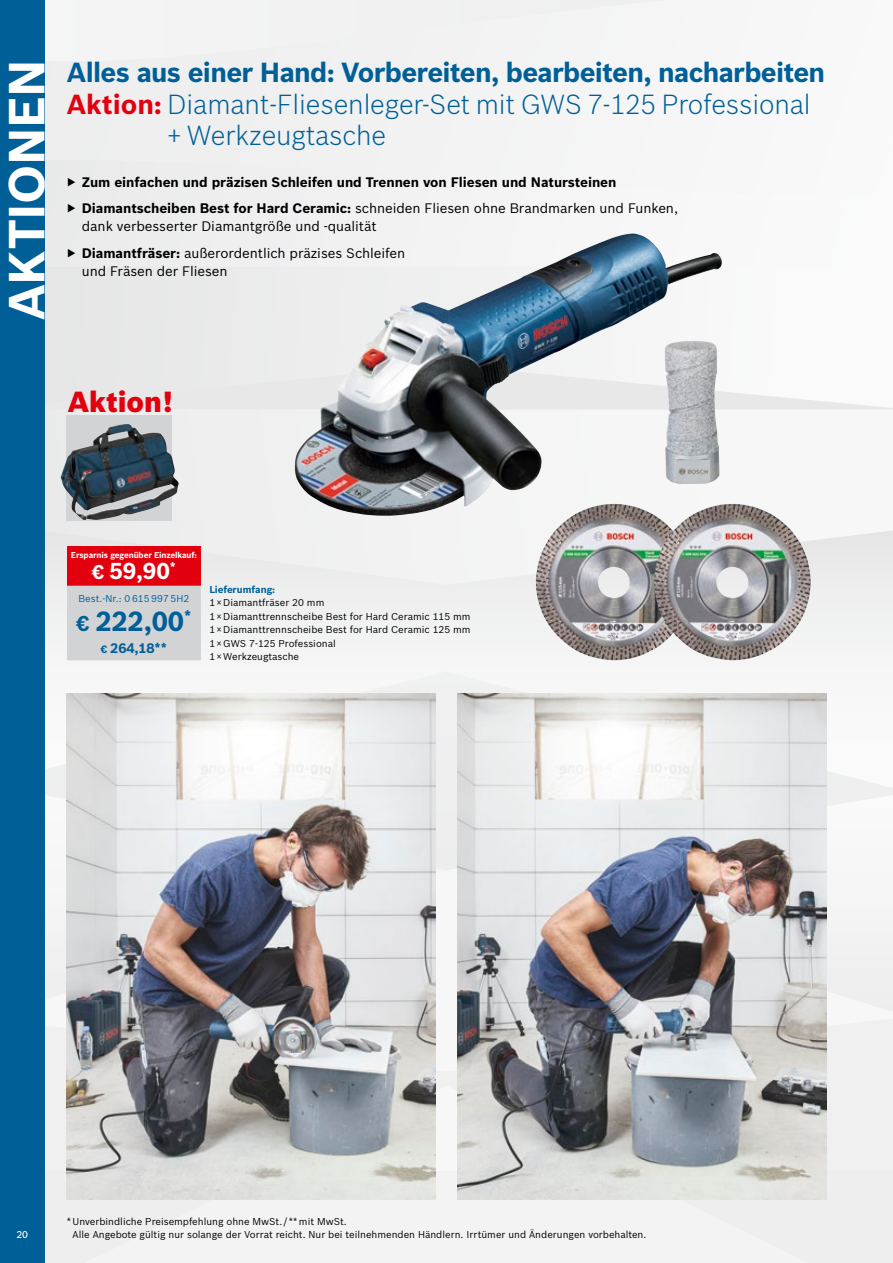
<style>
.page{position:relative;width:893px;height:1263px;background:#fff}
.page>*{position:absolute;margin:0;border:0;box-sizing:border-box;transform-origin:0 0}
.t1{font:700 49.5px "Bosch Sans";letter-spacing:-.01em;color:#fff}
.t2{font:900 28.5px "Bosch Sans";letter-spacing:-.005em;color:#e3000e}
.t3{font:300 27px "Bosch Sans";letter-spacing:-.005em;color:#005f97}
.t4{font:700 27px "Bosch Sans";letter-spacing:-.025em;color:#005f97}
.t5{font:700 22.5px "Bosch Sans";color:#fff}
.t6{font:700 13.5px/26.5px "Bosch Sans";letter-spacing:-.005em;color:#000}
.t7{font:13.5px/26.5px "Bosch Sans";letter-spacing:-.005em;color:#000}
.t8{font:700 13.5px "Bosch Sans";color:#005f97}
.t9{font:9.75px/13.5px "Bosch Sans";color:#000}
.t10{font:9.75px "Bosch Sans";color:#005f97}
.t11{font:700 9.75px "Bosch Sans";letter-spacing:-.005em;color:#005f97}
.t12{font:500 9.75px "Bosch Sans";color:#fff}
.t13{font:700 8.25px "Bosch Sans";letter-spacing:-.015em;color:#fff}
.s1{font-weight:700;color:#e3000e}
.s2{font-weight:400}
.s3{font-weight:700}
.s4{font-size:19.5px}
.s5{font-size:21px}
.s6{font-size:10.5px}
</style>
<div class="page">
<svg style="left:45px;top:409px;width:848px;height:114px"></svg>
<svg style="left:446px;top:788px;width:447px;height:82px"></svg>
<div style="left:45px;top:523px;width:848px;height:265px;background:#f3f3f3"></div>
<svg style="left:45px;top:784px;width:401px;height:86px"></svg>
<div style="left:45px;top:1085px;width:848px;height:86px;background:#f0f0f0"></div>
<div style="left:45px;top:1171px;width:848px;height:92px;background:#f3f3f3"></div>
<div style="left:45px;top:870px;width:848px;height:202px;background:#f3f3f3"></div>
<div style="left:45px;top:0;width:624px;height:160px;background:#f2f2f2"></div>
<svg style="left:45px;top:267px;width:848px;height:142px"></svg>
<div style="left:45px;top:160px;width:677px;height:107px;background:#f0f0f1"></div>
<svg style="left:67px;top:416px;width:105px;height:105px;background:#68727a"></svg>
<img style="left:98px;top:424px;width:28px;height:12px">
<img style="left:67px;top:694px;width:368px;height:506px">
<img style="left:458px;top:694px;width:368px;height:506px">
<img style="left:535px;top:504px;width:119px;height:156px">
<img style="left:654px;top:504px;width:157px;height:156px">
<img style="left:294px;top:233px;width:339px;height:283px">
<img style="left:665px;top:341px;width:54px;height:143px">
<div style="left:67px;top:546px;width:134px;height:40px;background:#e3000e"></div>
<div style="left:67px;top:586px;width:134px;height:74px;background:#d2d3d5"></div>
<div style="left:0;top:0;width:45px;height:1263px;background:#005f97"></div>
<h1 class="t1" style="left:-11px;top:320px;width:262px;rotate:-90deg">AKTIONEN</h1>
<h3 class="t4" style="left:67px;top:52px;width:760px">Alles aus einer Hand: Vorbereiten, bearbeiten, nacharbeiten</h3>
<h3 class="t3" style="left:67px;top:85px;width:745px"><span class="s1">Aktion:</span> Diamant-Fliesenleger-Set mit GWS 7-125 Professional</h3>
<h3 class="t3" style="left:168px;top:117px;width:220px">+ Werkzeugtasche</h3>
<h3 class="t6" style="left:67px;top:168px;width:613px">▶ Zum einfachen und präzisen Schleifen und Trennen von Fliesen und Natursteinen<br>▶ Diamantscheiben Best for Hard Ceramic: <span class="s2">schneiden Fliesen ohne Brandmarken und Funken,</span></h3>
<h3 class="t7" style="left:67px;top:212px;width:340px;text-indent:15px">dank verbesserter Diamantgröße und -qualität<br><span class="s3">▶ Diamantfräser:</span> außerordentlich präzises Schleifen</h3>
<h3 class="t7" style="left:82px;top:257px;width:147px">und Fräsen der Fliesen</h3>
<h2 class="t2" style="left:68px;top:379px;width:107px">Aktion!</h2>
<p class="t13" style="left:71px;top:549px;width:128px">Ersparnis gegenüber Einzelkauf:</p>
<h3 class="t5" style="left:92px;top:554px;width:85px"><span class="s4">€</span> 59,90<sup>*</sup></h3>
<p class="t10" style="left:79px;top:591px;width:112px">Best.-Nr.: 0 615 997 5H2</p>
<h3 class="t4" style="left:77px;top:601px;width:116px"><span class="s5">€</span> 222,00<sup>*</sup></h3>
<h3 class="t8" style="left:101px;top:638px;width:68px"><span class="s6">€</span> 264,18**</h3>
<p class="t11" style="left:209px;top:582px;width:67px">Lieferumfang:</p>
<p class="t9" style="left:209px;top:595px;width:263px">1 × Diamantfräser 20 mm<br>1 × Diamanttrennscheibe Best for Hard Ceramic 115 mm 1 × Diamanttrennscheibe Best for Hard Ceramic 125 mm 1 × GWS 7-125 Professional<br>1 × Werkzeugtasche</p>
<p class="t12" style="left:16px;top:1228px;width:13px">20</p>
<p class="t9" style="left:73px;top:1214px;width:575px;text-indent:-6px">* Unverbindliche Preisempfehlung ohne MwSt. / ** mit MwSt.<br>Alle Angebote gültig nur solange der Vorrat reicht. Nur bei teilnehmenden Händlern. Irrtümer und Änderungen vorbehalten.</p>
</div>
